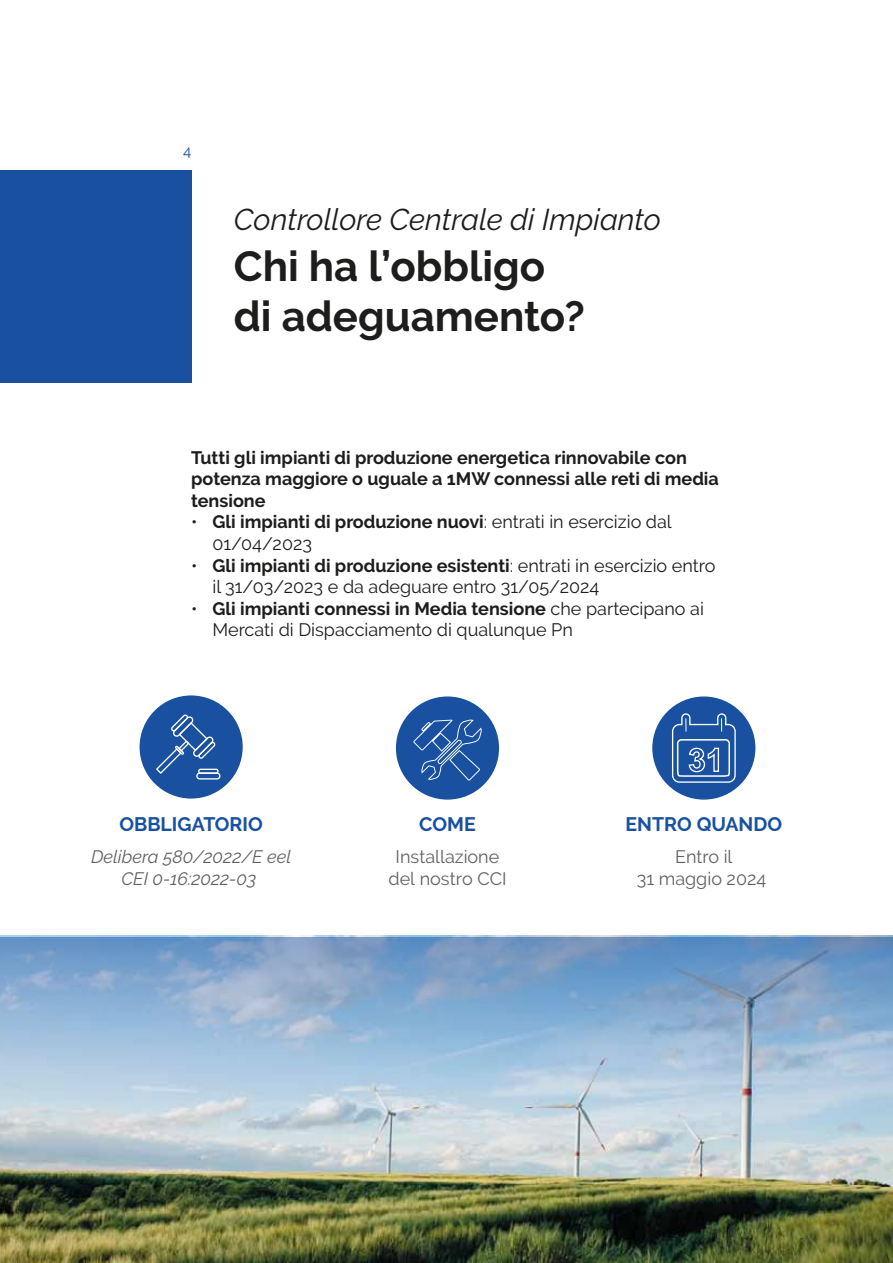
<style>
.page{position:relative;width:893px;height:1263px;background:#fff}
.page>*{position:absolute;margin:0;border:0;box-sizing:border-box;transform-origin:0 0}
.t1{font:700 42px/50.4px "Raleway";color:#1d1d1b}
.t2{font:italic 30px "Raleway";color:#1d1d1b}
.t3{font:700 19.5px "Raleway";color:#1951a0}
.t4{font:18px/21.6px "Raleway";color:#1d1d1b}
.t5{font:700 18px/21.6px "Raleway";color:#1d1d1b}
.t6{font:18px/21.6px "Raleway";color:#63605f;text-align:center}
.t7{font:italic 18px/21.6px "Raleway";color:#63605f;text-align:center}
.t8{font:15px "Raleway";color:#1951a0}
.s1{font-weight:700}
</style>
<div class="page">
<img style="left:0;top:938px;width:893px;height:325px">
<div style="left:140px;top:695px;width:103px;height:103px;background:#1951a0;border-radius:50%"></div>
<svg style="left:156px;top:714px;width:61px;height:61px"></svg>
<div style="left:196px;top:772px;width:24px;height:7px;border:1px solid #fff;border-radius:3px"></div>
<div style="left:198px;top:769px;width:21px;height:5px;border:1px solid #fff;border-radius:2px"></div>
<div style="left:396px;top:696px;width:103px;height:104px;background:#1951a0;border-radius:50%"></div>
<svg style="left:413px;top:719px;width:69px;height:61px"></svg>
<div style="left:652px;top:696px;width:103px;height:104px;background:#1951a0;border-radius:50%"></div>
<svg style="left:672px;top:713px;width:64px;height:70px"></svg>
<div style="left:0;top:170px;width:191px;height:213px;background:#1951a0"></div>
<p class="t8" style="left:183px;top:142px;width:10px">4</p>
<h2 class="t2" style="left:234px;top:202px;width:429px">Controllore Centrale di Impianto</h2>
<h1 class="t1" style="left:234px;top:241px;width:352px">Chi ha l’obbligo di adeguamento?</h1>
<p class="t5" style="left:191px;top:446px;width:529px">Tutti gli impianti di produzione energetica rinnovabile con potenza maggiore o uguale a 1MW connessi alle reti di media tensione</p>
<p class="t4" style="left:212px;top:511px;width:461px;text-indent:-21px">• <span class="s1">Gli impianti di produzione nuovi</span>: entrati in esercizio dal<br>01/04/2023</p>
<p class="t4" style="left:212px;top:554px;width:505px;text-indent:-21px">• <span class="s1">Gli impianti di produzione esistenti</span>: entrati in esercizio entro il 31/03/2023 e da adeguare entro 31/05/2024</p>
<p class="t4" style="left:212px;top:598px;width:493px;text-indent:-21px">• <span class="s1">Gli impianti connessi in Media tensione</span> che partecipano ai<br>Mercati di Dispacciamento di qualunque Pn</p>
<p class="t3" style="left:119px;top:813px;width:145px">OBBLIGATORIO</p>
<p class="t7" style="left:91px;top:846px;width:201px">Delibera 580/2022/E eel<br>CEI 0-16:2022-03</p>
<p class="t3" style="left:419px;top:813px;width:58px">COME</p>
<p class="t6" style="left:388px;top:846px;width:120px">Installazione del nostro CCI</p>
<p class="t3" style="left:626px;top:813px;width:158px">ENTRO QUANDO</p>
<p class="t6" style="left:637px;top:846px;width:131px">Entro il<br>31 maggio 2024</p>
</div>
